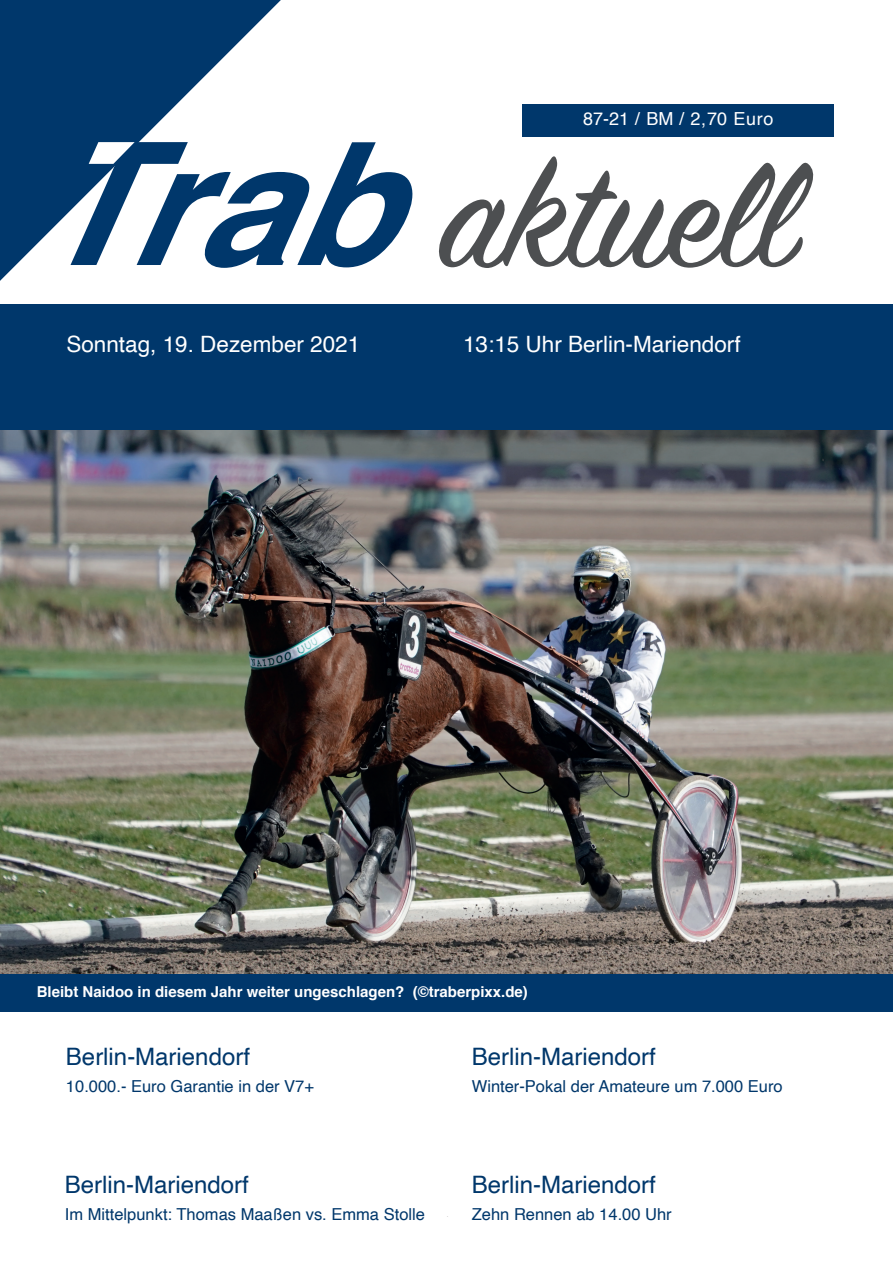
<style>
.page{position:relative;width:893px;height:1263px;background:#fff}
.page>*{position:absolute;margin:0;border:0;box-sizing:border-box;transform-origin:0 0}
.t1{font:165px "Sign Painter House Script";color:#4d4f51}
.t2{font:24px "Helvetica";color:#00376b}
.t3{font:22.5px "Helvetica";color:#fff}
.t4{font:18px "Helvetica";color:#fff}
.t5{font:16.5px "Helvetica";color:#00376b}
.t6{font:700 15px "Helvetica";color:#fff}
.s1{font-family:"Helvetica";font-weight:700;font-style:italic;font-size:170.7px;color:#00376b}
</style>
<div class="page">
<svg style="left:0;top:0;width:281px;height:281px"></svg>
<div style="left:523px;top:105px;width:311px;height:32px;background:#00376b"></div>
<div style="left:0;top:973px;width:893px;height:38px;background:#00376b"></div>
<div style="left:0;top:305px;width:893px;height:131px;background:#00376b"></div>
<svg style="left:89px;top:142px;width:46px;height:22px"></svg>
<img style="left:0;top:430px;width:893px;height:543px">
<p class="t4" style="left:583px;top:105px;width:192px">87-21 / BM / 2,70 Euro</p>
<h1 class="t1" style="left:31px;top:115px;width:766px"><span class="s1">Trab</span>aktuell</h1>
<h3 class="t3" style="left:66px;top:326px;width:295px">Sonntag, 19. Dezember 2021</h3>
<h3 class="t3" style="left:463px;top:326px;width:279px">13:15 Uhr Berlin-Mariendorf</h3>
<p class="t6" style="left:37px;top:979px;width:493px">Bleibt Naidoo in diesem Jahr weiter ungeschlagen? (©traberpixx.de)</p>
<h2 class="t2" style="left:66px;top:1038px;width:186px">Berlin-Mariendorf</h2>
<p class="t5" style="left:66px;top:1073px;width:250px">10.000.- Euro Garantie in der V7+</p>
<h2 class="t2" style="left:65px;top:1166px;width:186px">Berlin-Mariendorf</h2>
<p class="t5" style="left:65px;top:1202px;width:362px">Im Mittelpunkt: Thomas Maaßen vs. Emma Stolle</p>
<h2 class="t2" style="left:472px;top:1038px;width:186px">Berlin-Mariendorf</h2>
<p class="t5" style="left:472px;top:1073px;width:312px">Winter-Pokal der Amateure um 7.000 Euro</p>
<h2 class="t2" style="left:472px;top:1166px;width:186px">Berlin-Mariendorf</h2>
<p class="t5" style="left:472px;top:1201px;width:201px">Zehn Rennen ab 14.00 Uhr</p>
</div>
